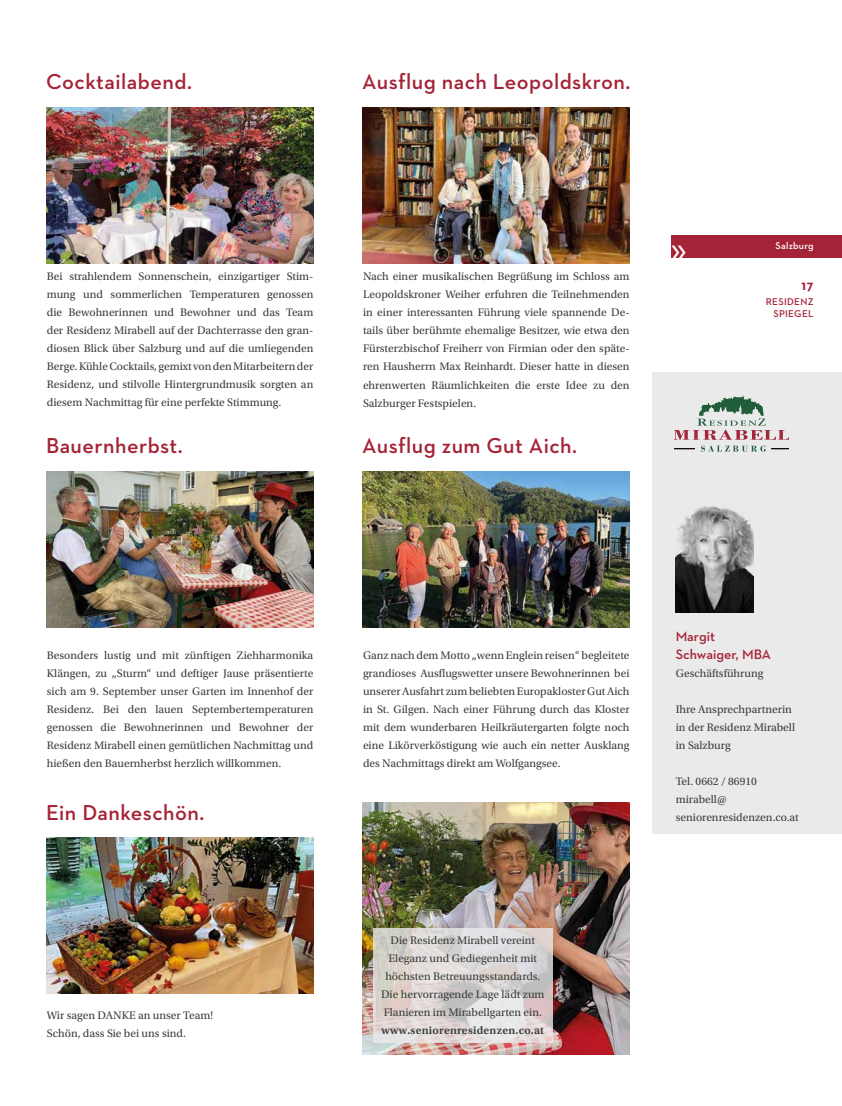
<style>
.page{position:relative;width:842px;height:1106px;background:#fff}
.page>*{position:absolute;margin:0;border:0;box-sizing:border-box;transform-origin:0 0}
.t1{font:38px "Myriad Pro";color:#fff}
.t2{font:600 22px "Neutraface 2 Text";letter-spacing:.02em;color:#a52336}
.t3{font:600 14px/18px "Neutraface 2 Text";color:#a52336}
.t4{font:700 14px "Neutraface 2 Text";color:#a52336}
.t5{font:11.5px/18px "Utopia Std";color:#3c3c3b;text-align:justify}
.t6{font:600 11.5px "Utopia Std";letter-spacing:.02em;color:#3c3c3b}
.t7{font:600 10px/12px "Neutraface 2 Text";letter-spacing:.03em;color:#a52336;text-align:right}
.t8{font:600 10px "Neutraface 2 Text";letter-spacing:.02em;color:#fff}
</style>
<div class="page">
<div style="left:672px;top:235px;width:170px;height:22px;background:#a52336"></div>
<div style="left:652px;top:372px;width:190px;height:461px;background:#eaeaeb"></div>
<img style="left:676px;top:506px;width:77px;height:106px">
<img style="left:362px;top:802px;width:268px;height:252px">
<img style="left:47px;top:471px;width:266px;height:156px">
<svg style="left:675px;top:395px;width:113px;height:57px"></svg>
<svg style="left:373px;top:928px;width:180px;height:114px;background:#dcd7d5"></svg>
<img style="left:47px;top:107px;width:266px;height:156px">
<img style="left:47px;top:837px;width:266px;height:156px">
<img style="left:363px;top:471px;width:267px;height:156px">
<img style="left:363px;top:107px;width:267px;height:156px">
<h2 class="t2" style="left:46px;top:68px;width:148px">Cocktailabend.</h2>
<h2 class="t2" style="left:362px;top:68px;width:269px">Ausflug nach Leopoldskron.</h2>
<h1 class="t1" style="left:671px;top:229px;width:17px">»</h1>
<p class="t8" style="left:776px;top:240px;width:39px">Salzburg</p>
<p class="t5" style="left:47px;top:268px;width:268px">Bei strahlendem Sonnenschein, einzigartiger Stim&shy;mung und sommerlichen Temperaturen genossen die Bewohnerinnen und Bewohner und das Team der Residenz Mirabell auf der Dachterrasse den gran&shy;diosen Blick über Salzburg und auf die umliegenden Berge. Kühle Cocktails, gemixt von den Mitarbeitern der Residenz, und stilvolle Hintergrundmusik sorgten an diesem Nachmittag für eine perfekte Stimmung.</p>
<p class="t5" style="left:363px;top:268px;width:268px">Nach einer musikalischen Begrüßung im Schloss am Leopoldskroner Weiher erfuhren die Teilnehmenden in einer interessanten Führung viele spannende De&shy;tails über berühmte ehemalige Besitzer, wie etwa den Fürsterzbischof Freiherr von Firmian oder den späte&shy;ren Hausherrn Max Reinhardt. Dieser hatte in diesen ehrenwerten Räumlichkeiten die erste Idee zu den Salzburger Festspielen.</p>
<p class="t4" style="left:801px;top:276px;width:14px">17</p>
<p class="t7" style="left:766px;top:295px;width:49px">RESIDENZ<br>SPIEGEL</p>
<h2 class="t2" style="left:46px;top:432px;width:138px">Bauernherbst.</h2>
<h2 class="t2" style="left:362px;top:432px;width:216px">Ausflug zum Gut Aich.</h2>
<p class="t5" style="left:47px;top:646px;width:268px">Besonders lustig und mit zünftigen Ziehharmonika Klängen, zu „Sturm“ und deftiger Jause präsentierte sich am 9. September unser Garten im Innenhof der Residenz. Bei den lauen Septembertemperaturen genossen die Bewohnerinnen und Bewohner der Residenz Mirabell einen gemütlichen Nachmittag und hießen den Bauernherbst herzlich willkommen.</p>
<h2 class="t2" style="left:46px;top:798px;width:160px">Ein Dankeschön.</h2>
<p class="t5" style="left:47px;top:1006px;width:168px">Wir sagen DANKE an unser Team!<br>Schön, dass Sie bei uns sind.</p>
<p class="t5" style="left:363px;top:646px;width:268px">Ganz nach dem Motto „wenn Englein reisen“ begleitete grandioses Ausflugswetter unsere Bewohnerinnen bei unserer Ausfahrt zum beliebten Europakloster Gut Aich in St. Gilgen. Nach einer Führung durch das Kloster mit dem wunderbaren Heilkräutergarten folgte noch eine Likörverköstigung wie auch ein netter Ausklang des Nachmittags direkt am Wolfgangsee.</p>
<p class="t5" style="left:381px;top:931px;width:165px;text-align:center">Die Residenz Mirabell vereint<br>Eleganz und Gediegenheit mit höchsten Betreuungsstandards.<br>Die hervorragende Lage lädt zum<br>Flanieren im Mirabellgarten ein.</p>
<p class="t6" style="left:382px;top:1023px;width:164px">www.seniorenresidenzen.co.at</p>
<p class="t3" style="left:676px;top:626px;width:97px">Margit<br>Schwaiger, MBA</p>
<p class="t5" style="left:676px;top:664px;width:89px">Geschäftsführung</p>
<p class="t5" style="left:676px;top:700px;width:121px;text-align:left">Ihre Ansprechpartnerin in der Residenz Mirabell in Salzburg</p>
<p class="t5" style="left:676px;top:772px;width:125px;text-align:left">Tel. 0662 / 86910 mirabell@ seniorenresidenzen.co.at</p>
</div>
